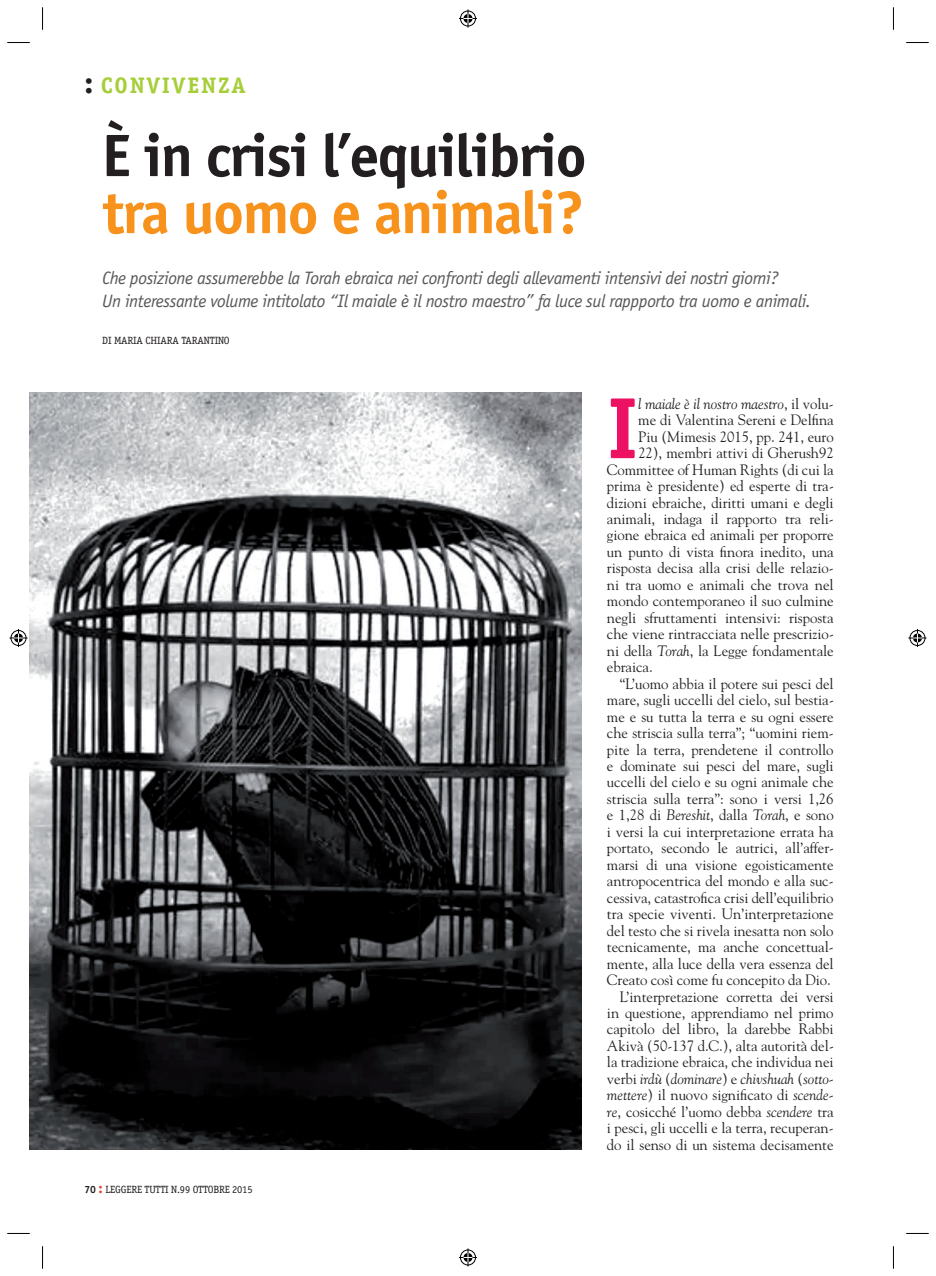
<style>
.page{position:relative;width:936px;height:1276px;background:#fff}
.page>*{position:absolute;margin:0;border:0;box-sizing:border-box;transform-origin:0 0}
.t1{font:700 87.15px "Officina Serif";color:#ec1163}
.t2{font:700 60px "Officina Sans";letter-spacing:-.03em;color:#231f20}
.t3{font:700 60px "Officina Sans";letter-spacing:-.03em;color:#f7931d}
.t4{font:700 22.5px "Officina Serif";letter-spacing:.075em;color:#a6ce39}
.t5{font:italic 18px/23.2px "Officina Sans";letter-spacing:-.025em;color:#57585a}
.t6{font:15px "Goudy";letter-spacing:-.005em;color:#231f20}
.t7{font:italic 15px "Goudy";letter-spacing:-.005em;color:#231f20}
.t8{font:10.5px "Officina Serif";letter-spacing:-.02em;color:#231f20}
.s1{font-family:"Officina Sans";font-size:30px;color:#231f20}
.s2{font-weight:700}
.s3{font-family:"Officina Sans";font-weight:700;font-size:14.55px;color:#ef3e2e}
.s4{font-style:normal}
.s5{font-style:italic}
</style>
<div class="page">
<img style="left:30px;top:392px;width:551px;height:757px">
<svg style="left:7px;top:42px;width:23px;height:1px"></svg>
<svg style="left:906px;top:42px;width:22px;height:1px"></svg>
<svg style="left:7px;top:1233px;width:23px;height:1px"></svg>
<svg style="left:906px;top:1233px;width:22px;height:1px"></svg>
<svg style="left:42px;top:7px;width:1px;height:23px"></svg>
<svg style="left:42px;top:1246px;width:1px;height:22px"></svg>
<svg style="left:893px;top:7px;width:1px;height:23px"></svg>
<svg style="left:893px;top:1246px;width:1px;height:22px"></svg>
<svg style="left:459px;top:10px;width:18px;height:18px"></svg>
<svg style="left:459px;top:1248px;width:18px;height:18px"></svg>
<svg style="left:10px;top:629px;width:18px;height:18px"></svg>
<svg style="left:908px;top:629px;width:18px;height:18px"></svg>
<h3 class="t4" style="left:85px;top:71px;width:162px"><span class="s1">:</span> CONVIVENZA</h3>
<h2 class="t2" style="left:102px;top:118px;width:486px">È in crisi l’equilibrio</h2>
<h2 class="t3" style="left:102px;top:175px;width:484px">tra uomo e animali?</h2>
<p class="t5" style="left:102px;top:266px;width:710px">Che posizione assumerebbe la Torah ebraica nei confronti degli allevamenti intensivi dei nostri giorni?<br>Un interessante volume intitolato “Il maiale è il nostro maestro” fa luce sul rappporto tra uomo e animali.</p>
<p class="t8" style="left:102px;top:335px;width:129px">DI MARIA CHIARA TARANTINO</p>
<p class="t8" style="left:85px;top:1182px;width:169px"><span class="s2">70</span> <span class="s3">:</span> LEGGERE TUTTI N.99 OTTOBRE 2015</p>
<h1 class="t1" style="left:607px;top:374px;width:25px">I</h1>
<p class="t7" style="left:638px;top:394px;width:197px">l maiale è il nostro maestro<span class="s4">, il volu-</span></p>
<p class="t6" style="left:638px;top:411px;width:197px">me di Valentina Sereni e Delfina</p>
<p class="t6" style="left:638px;top:427px;width:197px">Piu (Mimesis 2015, pp. 241, euro</p>
<p class="t6" style="left:638px;top:444px;width:197px">22), membri attivi di Gherush92</p>
<p class="t6" style="left:607px;top:460px;width:228px">Committee of Human Rights (di cui la</p>
<p class="t6" style="left:607px;top:476px;width:228px">prima è presidente) ed esperte di tra-</p>
<p class="t6" style="left:607px;top:493px;width:228px">dizioni ebraiche, diritti umani e degli</p>
<p class="t6" style="left:607px;top:509px;width:228px">animali, indaga il rapporto tra reli-</p>
<p class="t6" style="left:607px;top:526px;width:228px">gione ebraica ed animali per proporre</p>
<p class="t6" style="left:607px;top:542px;width:228px">un punto di vista finora inedito, una</p>
<p class="t6" style="left:607px;top:559px;width:228px">risposta decisa alla crisi delle relazio-</p>
<p class="t6" style="left:607px;top:575px;width:228px">ni tra uomo e animali che trova nel</p>
<p class="t6" style="left:607px;top:592px;width:228px">mondo contemporaneo il suo culmine</p>
<p class="t6" style="left:607px;top:608px;width:228px">negli sfruttamenti intensivi: risposta</p>
<p class="t6" style="left:607px;top:625px;width:228px">che viene rintracciata nelle prescrizio-</p>
<p class="t6" style="left:607px;top:641px;width:228px">ni della <span class="s5">Torah</span>, la Legge fondamentale</p>
<p class="t6" style="left:607px;top:657px;width:47px">ebraica.</p>
<p class="t6" style="left:619px;top:674px;width:215px">“L’uomo abbia il potere sui pesci del</p>
<p class="t6" style="left:607px;top:690px;width:228px">mare, sugli uccelli del cielo, sul bestia-</p>
<p class="t6" style="left:607px;top:707px;width:228px">me e su tutta la terra e su ogni essere</p>
<p class="t6" style="left:607px;top:723px;width:228px">che striscia sulla terra”; “uomini riem-</p>
<p class="t6" style="left:607px;top:740px;width:228px">pite la terra, prendetene il controllo</p>
<p class="t6" style="left:607px;top:756px;width:228px">e dominate sui pesci del mare, sugli</p>
<p class="t6" style="left:607px;top:773px;width:228px">uccelli del cielo e su ogni animale che</p>
<p class="t6" style="left:607px;top:789px;width:228px">striscia sulla terra”: sono i versi 1,26</p>
<p class="t6" style="left:607px;top:806px;width:228px">e 1,28 di <span class="s5">Bereshit</span>, dalla <span class="s5">Torah</span>, e sono</p>
<p class="t6" style="left:607px;top:822px;width:228px">i versi la cui interpretazione errata ha</p>
<p class="t6" style="left:607px;top:839px;width:228px">portato, secondo le autrici, all’affer-</p>
<p class="t6" style="left:607px;top:855px;width:228px">marsi di una visione egoisticamente</p>
<p class="t6" style="left:607px;top:871px;width:228px">antropocentrica del mondo e alla suc-</p>
<p class="t6" style="left:607px;top:888px;width:228px">cessiva, catastrofica crisi dell’equilibrio</p>
<p class="t6" style="left:607px;top:904px;width:228px">tra specie viventi. Un’interpretazione</p>
<p class="t6" style="left:607px;top:921px;width:228px">del testo che si rivela inesatta non solo</p>
<p class="t6" style="left:607px;top:937px;width:228px">tecnicamente, ma anche concettual-</p>
<p class="t6" style="left:607px;top:954px;width:228px">mente, alla luce della vera essenza del</p>
<p class="t6" style="left:607px;top:970px;width:225px">Creato così come fu concepito da Dio.</p>
<p class="t6" style="left:619px;top:987px;width:215px">L’interpretazione corretta dei versi</p>
<p class="t6" style="left:607px;top:1003px;width:228px">in questione, apprendiamo nel primo</p>
<p class="t6" style="left:607px;top:1020px;width:228px">capitolo del libro, la darebbe Rabbi</p>
<p class="t6" style="left:607px;top:1036px;width:228px">Akivà (50-137 d.C.), alta autorità del-</p>
<p class="t6" style="left:607px;top:1053px;width:228px">la tradizione ebraica, che individua nei</p>
<p class="t7" style="left:607px;top:1069px;width:228px"><span class="s4">verbi</span> irdù <span class="s4">(</span>dominare<span class="s4">) e</span> chivshuah <span class="s4">(</span>sotto-</p>
<p class="t6" style="left:607px;top:1085px;width:228px"><span class="s5">mettere</span>) il nuovo significato di <span class="s5">scende-</span></p>
<p class="t6" style="left:607px;top:1102px;width:228px"><span class="s5">re</span>, cosicché l’uomo debba <span class="s5">scendere</span> tra</p>
<p class="t6" style="left:607px;top:1118px;width:228px">i pesci, gli uccelli e la terra, recuperan-</p>
<p class="t6" style="left:607px;top:1135px;width:228px">do il senso di un sistema decisamente</p>
</div>
